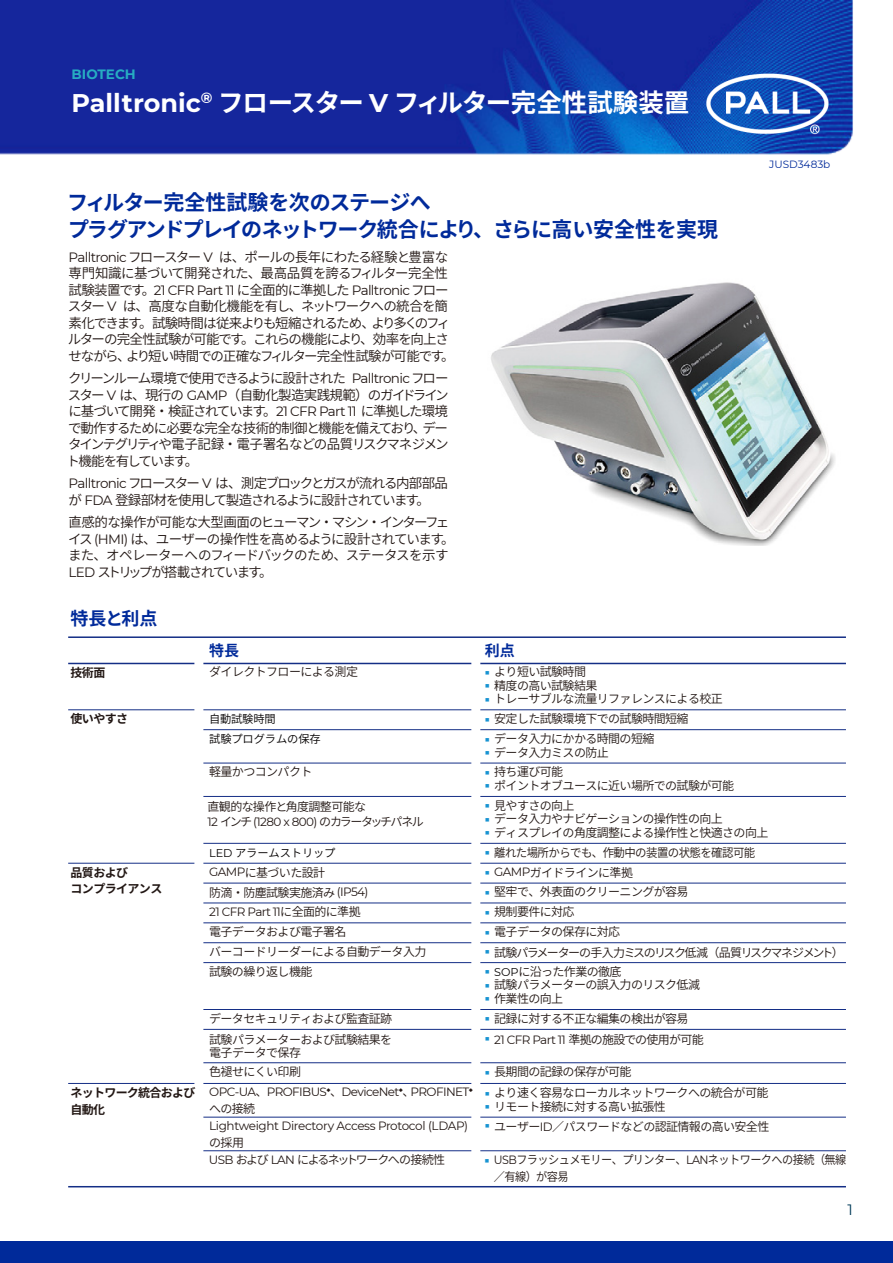
<style>
.page{position:relative;width:893px;height:1263px;background:#fff}
.page>*{position:absolute;margin:0;border:0;box-sizing:border-box;transform-origin:0 0}
.t1{font:700 25.5px "Source Han Sans JP";letter-spacing:-.025em;color:#fff}
.t2{font:700 21px/27px "Source Han Sans JP";letter-spacing:-.045em;color:#002a9a}
.t3{font:700 18px "Source Han Sans JP";letter-spacing:-.03em;color:#002a9a}
.t4{font:700 15px "Source Han Sans JP";color:#002a9a}
.t5{font:15px "Montserrat";color:#003a58}
.t6{font:13.5px/16.5px "Source Han Sans JP";letter-spacing:-.085em;color:#221714}
.t7{font:13.5px/16.5px "Source Han Sans JP";letter-spacing:-.105em;color:#221714}
.t8{font:13.5px/16.5px "Source Han Sans JP";letter-spacing:-.06em;color:#221714}
.t9{font:13.5px "Montserrat";letter-spacing:-.05em;color:#221714}
.t10{font:700 13.5px "Montserrat";color:#27adc2}
.t11{font:12px/20px "Source Han Sans JP";letter-spacing:-.05em;color:#221714}
.t12{font:12px "Source Han Sans JP";letter-spacing:-.125em;color:#221714}
.t13{font:12px "Montserrat";letter-spacing:-.05em;color:#221714}
.t14{font:12px/16.4px "Source Han Sans JP";letter-spacing:-.05em;color:#221714;scale:.93 1}
.t15{font:12px "Montserrat";letter-spacing:-.03em;color:#221714}
.t16{font:12px/15px "Source Han Sans JP";letter-spacing:-.085em;color:#221714}
.t17{font:700 12px/16.5px "Source Han Sans JP";letter-spacing:-.05em;color:#221714}
.t18{font:12px "Source Han Sans JP";letter-spacing:-.05em;color:#221714;scale:.95 1}
.t19{font:11.25px "Source Han Sans JP";letter-spacing:-.01em;color:#040000}
.t20{font:10.5px "Montserrat";color:#002a9a}
.t21{font:6px "Wingdings";color:#1793d2}
.s1{font-family:"Montserrat"}
.s2{font-family:"Source Han Sans JP"}
.s3{color:#1793d2}
.s4{font-family:"Montserrat";font-size:11.25px;color:#040000}
</style>
<div class="page">
<img style="left:0;top:0;width:853px;height:1188px">
<div style="left:0;top:1241px;width:893px;height:22px;background:#002a9a"></div>
<img style="left:700px;top:56px;width:134px;height:101px">
<img style="left:475px;top:261px;width:378px;height:284px">
<hr style="left:68px;top:636px;width:778px;height:2px;background:#142e86">
<hr style="left:68px;top:663px;width:778px;height:1px;background:#142e86">
<hr style="left:68px;top:709px;width:778px;height:1px;background:#142e86">
<hr style="left:195px;top:729px;width:651px;height:1px;background:#142e86">
<hr style="left:195px;top:763px;width:651px;height:1px;background:#142e86">
<hr style="left:195px;top:796px;width:651px;height:1px;background:#142e86">
<hr style="left:195px;top:843px;width:651px;height:1px;background:#142e86">
<hr style="left:68px;top:863px;width:778px;height:1px;background:#142e86">
<hr style="left:195px;top:883px;width:651px;height:1px;background:#142e86">
<hr style="left:195px;top:903px;width:651px;height:1px;background:#142e86">
<hr style="left:195px;top:922px;width:651px;height:1px;background:#142e86">
<hr style="left:195px;top:942px;width:651px;height:1px;background:#142e86">
<hr style="left:195px;top:962px;width:651px;height:1px;background:#142e86">
<hr style="left:195px;top:1009px;width:651px;height:1px;background:#142e86">
<hr style="left:195px;top:1029px;width:651px;height:1px;background:#142e86">
<hr style="left:195px;top:1062px;width:651px;height:1px;background:#142e86">
<hr style="left:68px;top:1186px;width:778px;height:1px;background:#142e86">
<hr style="left:68px;top:1083px;width:778px;height:1px;background:#142e86">
<hr style="left:195px;top:1117px;width:651px;height:1px;background:#142e86">
<div style="left:471px;top:642px;width:9px;height:540px;background:#fff"></div>
<div style="left:194px;top:642px;width:9px;height:538px;background:#fff"></div>
<p class="t10" style="left:72px;top:64px;width:66px">BIOTECH</p>
<h1 class="t1" style="left:72px;top:88px;width:619px"><span class="s1">Palltronic</span><sup>®</sup> フロースター <span class="s1">V</span> フィルター完全性試験装置</h1>
<h2 class="t2" style="left:67px;top:189px;width:652px">フィルター完全性試験を次のステージへ<br>プラグアンドプレイのネットワーク統合により、さらに高い安全性を実現</h2>
<p class="t8" style="left:69px;top:249px;width:381px"><span class="s1">Palltronic</span> フロースター <span class="s1">V</span> は、ポールの長年にわたる経験と豊富な専門知識に基づいて開発された、最高品質を誇るフィルター完全性</p>
<p class="t9" style="left:69px;top:280px;width:382px"><span class="s2">試験装置です。</span>21 CFR Part 11 <span class="s2">に全面的に準拠した</span> Palltronic <span class="s2">フロー</span></p>
<p class="t6" style="left:68px;top:298px;width:388px">スター <span class="s1">V</span> は、高度な自動化機能を有し、ネットワークへの統合を簡素化できます。試験時間は従来よりも短縮されるため、より多くのフィルターの完全性試験が可能です。これらの機能により、効率を向上させながら、より短い時間での正確なフィルター完全性試験が可能です。</p>
<p class="t6" style="left:67px;top:370px;width:384px;text-align:justify">クリーンルーム環境で使用できるように設計された <span class="s1">Palltronic</span> フロースター <span class="s1">V</span> は、現行の <span class="s1">GAMP</span>（自動化製造実践規範）のガイドラインに基づいて開発・検証されています。<span class="s1">21 CFR Part 11</span> に準拠した環境で動作するために必要な完全な技術的制御と機能を備えており、データインテグリティや電子記録・電子署名などの品質リスクマネジメント機能を有しています。</p>
<p class="t7" style="left:69px;top:475px;width:381px"><span class="s1">Palltronic</span> フロースター <span class="s1">V</span> は、測定ブロックとガスが流れる内部部品が <span class="s1">FDA</span> 登録部材を使用して製造されるように設計されています。</p>
<p class="t6" style="left:68px;top:514px;width:388px">直感的な操作が可能な大型画面のヒューマン・マシン・インターフェイス <span class="s1">(HMI)</span> は、ユーザーの操作性を高めるように設計されています。また、オペレーターへのフィードバックのため、ステータスを示す<span class="s1">LED</span> ストリップが搭載されています。</p>
<h3 class="t3" style="left:70px;top:608px;width:89px">特長と利点</h3>
<p class="t4" style="left:209px;top:642px;width:31px">特長</p>
<p class="t4" style="left:485px;top:642px;width:31px">利点</p>
<p class="t20" style="left:769px;top:157px;width:63px">JUSD3483b</p>
<p class="t17" style="left:71px;top:665px;width:36px">技術面</p>
<p class="t11" style="left:209px;top:662px;width:150px">ダイレクトフローによる測定</p>
<p class="t11" style="left:485px;top:662px;width:102px"><span class="s3">■</span> より短い試験時間</p>
<p class="t11" style="left:485px;top:676px;width:114px"><span class="s3">■</span> 精度の高い試験結果</p>
<p class="t11" style="left:485px;top:689px;width:239px"><span class="s3">■</span> トレーサブルな流量リファレンスによる校正</p>
<p class="t17" style="left:71px;top:711px;width:59px">使いやすさ</p>
<p class="t19" style="left:209px;top:713px;width:68px">自動試験時間</p>
<p class="t11" style="left:485px;top:709px;width:205px"><span class="s3">■</span> 安定した試験環境下での試験時間短縮</p>
<p class="t19" style="left:209px;top:732px;width:113px">試験プログラムの保存</p>
<p class="t11" style="left:485px;top:729px;width:171px"><span class="s3">■</span> データ入力にかかる時間の短縮</p>
<p class="t11" style="left:485px;top:742px;width:125px"><span class="s3">■</span> データ入力ミスの防止</p>
<p class="t11" style="left:209px;top:762px;width:105px">軽量かつコンパクト</p>
<p class="t11" style="left:485px;top:762px;width:79px"><span class="s3">■</span> 持ち運び可能</p>
<p class="t11" style="left:485px;top:776px;width:250px"><span class="s3">■</span> ポイントオブユースに近い場所での試験が可能</p>
<p class="t11" style="left:485px;top:796px;width:91px"><span class="s3">■</span> 見やすさの向上</p>
<p class="t11" style="left:485px;top:809px;width:239px"><span class="s3">■</span> データ入力やナビゲーションの操作性の向上</p>
<p class="t11" style="left:485px;top:823px;width:285px"><span class="s3">■</span> ディスプレイの角度調整による操作性と快適さの向上</p>
<p class="t19" style="left:209px;top:846px;width:128px"><span class="s1">LED</span> アラームストリップ</p>
<p class="t18" style="left:485px;top:845px;width:286px"><span class="s3">■</span> 離れた場所からでも、作動中の装置の状態を確認可能</p>
<p class="t17" style="left:71px;top:864px;width:93px">品質および<br>コンプライアンス</p>
<p class="t11" style="left:209px;top:862px;width:117px"><span class="s1">GAMP</span>に基づいた設計</p>
<p class="t11" style="left:485px;top:862px;width:149px"><span class="s3">■</span> <span class="s1">GAMP</span>ガイドラインに準拠</p>
<p class="t16" style="left:208px;top:799px;width:218px">直観的な操作と角度調整可能な<br><span class="s1">12</span> インチ <span class="s1">(1280 x 800)</span> のカラータッチパネル</p>
<p class="t11" style="left:209px;top:882px;width:161px">防滴・防塵試験実施済み <span class="s1">(IP54)</span></p>
<p class="t11" style="left:485px;top:882px;width:205px"><span class="s3">■</span> 堅牢で、外表面のクリーニングが容易</p>
<p class="t13" style="left:209px;top:903px;width:153px">21 CFR Part 11<span class="s2">に全面的に準拠</span></p>
<p class="t11" style="left:485px;top:902px;width:91px"><span class="s3">■</span> 規制要件に対応</p>
<p class="t11" style="left:209px;top:922px;width:139px">電子データおよび電子署名</p>
<p class="t11" style="left:485px;top:922px;width:136px"><span class="s3">■</span> 電子データの保存に対応</p>
<p class="t11" style="left:209px;top:942px;width:219px">バーコードリーダーによる自動データ入力試験の繰り返し機能</p>
<p class="t12" style="left:485px;top:945px;width:360px"><sup>■</sup> 試験パラメーターの手入力ミスのリスク低減（品質リスクマネジメント）</p>
<p class="t11" style="left:485px;top:962px;width:138px"><span class="s3">■</span> <span class="s4">SOP</span>に沿った作業の徹底</p>
<p class="t11" style="left:485px;top:975px;width:216px"><span class="s3">■</span> 試験パラメーターの誤入力のリスク低減</p>
<p class="t11" style="left:485px;top:989px;width:79px"><span class="s3">■</span> 作業性の向上</p>
<p class="t11" style="left:209px;top:1009px;width:184px">データセキュリティおよび監査証跡</p>
<p class="t11" style="left:485px;top:1009px;width:205px"><span class="s3">■</span> 記録に対する不正な編集の検出が容易</p>
<p class="t11" style="left:209px;top:1033px;width:184px;line-height:13.5px">試験パラメーターおよび試験結果を電子データで保存</p>
<p class="t21" style="left:485px;top:1036px;width:6px">■</p>
<p class="t11" style="left:209px;top:1062px;width:93px">色褪せにくい印刷</p>
<p class="t11" style="left:485px;top:1062px;width:148px"><span class="s3">■</span> 長期間の記録の保存が可能</p>
<p class="t11" style="left:494px;top:1029px;width:211px"><span class="s1">21 CFR Part 11</span> 準拠の施設での使用が可能</p>
<p class="t17" style="left:71px;top:1085px;width:126px">ネットワーク統合および自動化</p>
<p class="t13" style="left:209px;top:1084px;width:265px">OPC-UA<span class="s2">、</span>PROFIBUS<sup>◆</sup><span class="s2">、</span>DeviceNet<sup>◆</sup><span class="s2">、</span>PROFINET<sup>◆</sup></p>
<p class="t11" style="left:209px;top:1099px;width:47px">への接続</p>
<p class="t15" style="left:209px;top:1117px;width:260px">Lightweight Directory Access Protocol (LDAP)</p>
<p class="t11" style="left:209px;top:1132px;width:37px">の採用</p>
<p class="t11" style="left:485px;top:1083px;width:285px"><span class="s3">■</span> より速く容易なローカルネットワークへの統合が可能</p>
<p class="t11" style="left:485px;top:1096px;width:182px"><span class="s3">■</span> リモート接続に対する高い拡張性</p>
<p class="t11" style="left:485px;top:1117px;width:286px"><sup>■</sup> ユーザー<span class="s1">ID</span>／パスワードなどの認証情報の高い安全性</p>
<p class="t12" style="left:209px;top:1152px;width:238px"><span class="s1">USB</span> および <span class="s1">LAN</span> によるネットワークへの接続性</p>
<p class="t14" style="left:494px;top:1152px;width:380px;text-indent:-9px"><span class="s3">■</span> <span class="s1">USB</span>フラッシュメモリー、プリンター、<span class="s1">LAN</span>ネットワークへの接続（無線／有線）が容易</p>
<p class="t5" style="left:847px;top:1199px;width:7px">1</p>
</div>
